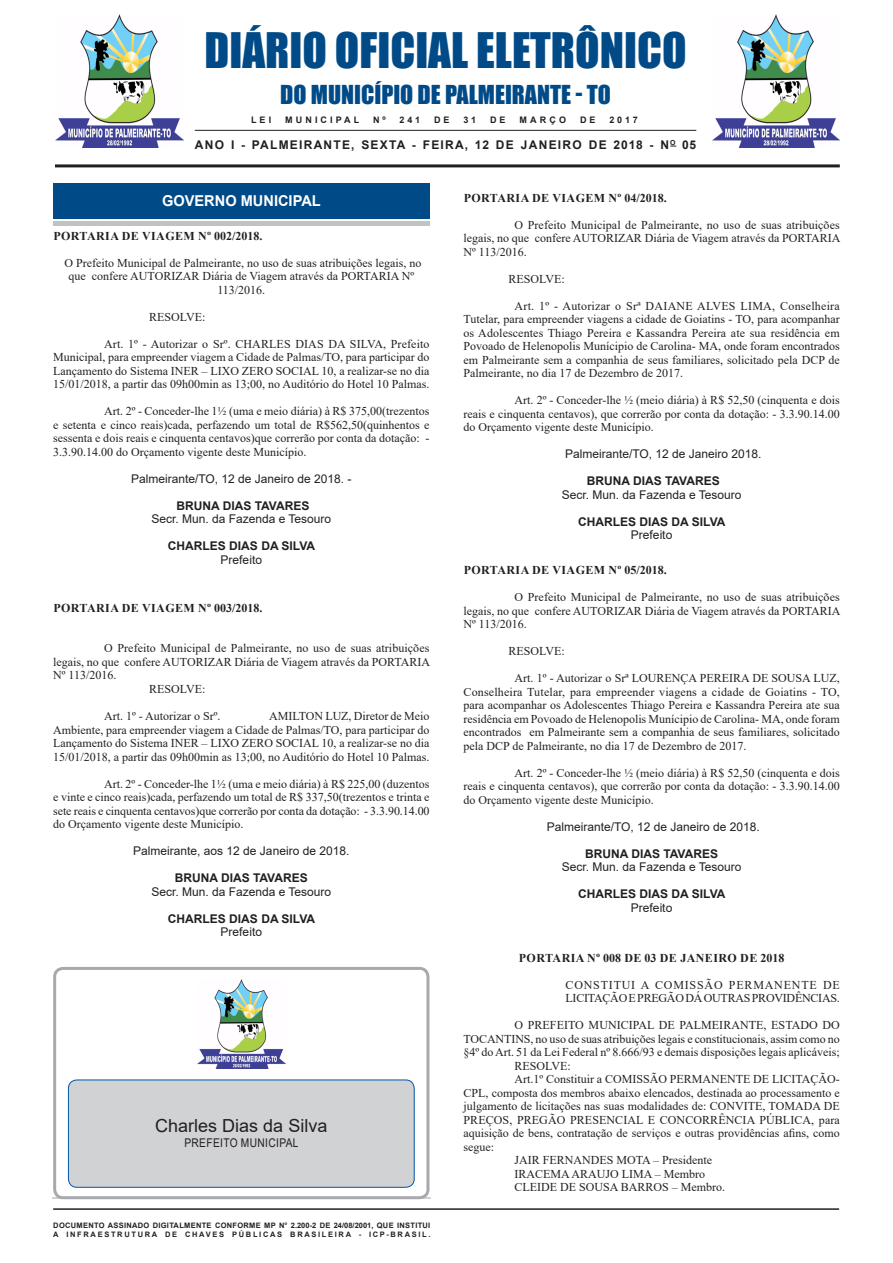
<style>
.page{position:relative;width:893px;height:1263px;background:#fff}
.page>*{position:absolute;margin:0;border:0;box-sizing:border-box;transform-origin:0 0}
.t1{font:45px "Impact";color:#004b87}
.t2{font:24px "Impact";color:#004b87}
.t3{font:18px "Arial";color:#231f20}
.Chancela{font:700 15px "Arial";color:#fff}
.CORPO_DE_TEXTO{font:12px/13.5px "Times New Roman";color:#231f20;text-align:justify}
.TITULOS{font:700 12px "Times New Roman";letter-spacing:.035em;color:#231f20}
.NOME{font:700 12px "Arial";color:#231f20}
.CARGO{font:12px "Arial";color:#231f20}
.CIDADE{font:12px "Arial";color:#231f20}
.TITULOS-2{font:12px/13.5px "Times New Roman";color:#231f20;text-align:center}
.EMENTA{font:12px/13.5px "Times New Roman";letter-spacing:-.02em;color:#231f20}
.NOME-2{font:700 12px "Arial";letter-spacing:.105em;color:#231f20}
.CIDADE-2{font:12px "Arial";letter-spacing:.035em;color:#231f20;scale:.85 1}
.t4{font:700 9px "Arial";letter-spacing:.345em;color:#231f20}
.t5{font:700 7.5px "Arial";letter-spacing:.04em;color:#231f20}
.t6{font:700 7.5px "Arial";letter-spacing:.225em;color:#231f20}
</style>
<div class="page">
<hr style="left:53px;top:1208px;width:786px;height:2px;background:#231f20">
<hr style="left:55px;top:164px;width:785px;height:3px;background:#231f20">
<hr style="left:195px;top:130px;width:501px;height:1px;background:#231f20">
<div style="left:53px;top:189px;width:376px;height:37px;background:#c1c2c4"></div>
<div style="left:53px;top:186px;width:376px;height:35px;background:#fff"></div>
<div style="left:53px;top:184px;width:376px;height:35px;background:#004b87"></div>
<hr style="left:52px;top:1198px;width:379px;height:1px;background:#d1d2d4">
<div style="left:53px;top:967px;width:376px;height:232px;border:3px solid #a8a9ad;border-radius:9px"></div>
<div style="left:68px;top:1080px;width:346px;height:107px;background:#d1d2d4;border-radius:9px"></div>
<div style="left:68px;top:1080px;width:346px;height:107px;border:1px solid #0057a8;border-radius:9px"></div>
<img style="left:197px;top:980px;width:88px;height:89px">
<img style="left:712px;top:15px;width:128px;height:132px">
<img style="left:56px;top:15px;width:127px;height:132px">
<p class="t1" style="left:205px;top:16px;width:483px">DIÁRIO OFICIAL ELETRÔNICO</p>
<p class="t2" style="left:280px;top:76px;width:332px">DO MUNICÍPIO DE PALMEIRANTE - TO</p>
<p class="t4" style="left:251px;top:114px;width:22px">LEI</p>
<p class="t4" style="left:285px;top:114px;width:76px">MUNICIPAL</p>
<p class="t4" style="left:373px;top:114px;width:14px">N º</p>
<p class="t4" style="left:400px;top:114px;width:22px">241</p>
<p class="t4" style="left:434px;top:114px;width:17px">D E</p>
<p class="t4" style="left:463px;top:114px;width:14px">3 1</p>
<p class="t4" style="left:490px;top:114px;width:17px">D E</p>
<p class="t4" style="left:520px;top:114px;width:48px">MARÇO</p>
<p class="t4" style="left:580px;top:114px;width:17px">D E</p>
<p class="t4" style="left:609px;top:114px;width:30px">2017</p>
<p class="NOME-2" style="left:195px;top:137px;width:503px">ANO I - PALMEIRANTE, SEXTA - FEIRA, 12 DE JANEIRO DE 2018 - N<sup>O</sup> 05</p>
<p class="Chancela" style="left:162px;top:190px;width:160px">GOVERNO MUNICIPAL</p>
<p class="TITULOS" style="left:53px;top:227px;width:211px">PORTARIA DE VIAGEM Nº 002/2018.</p>
<p class="TITULOS-2" style="left:64px;top:256px;width:358px">O Prefeito Municipal de Palmeirante, no uso de suas atribuições legais, no que confere AUTORIZAR Diária de Viagem através da PORTARIA Nº<br>113/2016.</p>
<p class="CORPO_DE_TEXTO" style="left:149px;top:310px;width:58px">RESOLVE:</p>
<p class="CORPO_DE_TEXTO" style="left:53px;top:337px;width:378px;text-indent:51px">Art. 1º - Autorizar o Srº. CHARLES DIAS DA SILVA, Prefeito Municipal, para empreender viagem a Cidade de Palmas/TO, para participar do Lançamento do Sistema INER – LIXO ZERO SOCIAL 10, a realizar-se no dia 15/01/2018, a partir das 09h00min as 13;00, no Auditório do Hotel 10 Palmas.</p>
<p class="CORPO_DE_TEXTO" style="left:53px;top:404px;width:378px;text-indent:51px">Art. 2º - Conceder-lhe 1½ (uma e meio diária) à R$ 375,00(trezentos e setenta e cinco reais)cada, perfazendo um total de R$562,50(quinhentos e sessenta e dois reais e cinquenta centavos)que correrão por conta da dotação: - 3.3.90.14.00 do Orçamento vigente deste Município.</p>
<p class="CIDADE" style="left:131px;top:470px;width:222px">Palmeirante/TO, 12 de Janeiro de 2018. -</p>
<p class="NOME" style="left:177px;top:497px;width:134px">BRUNA DIAS TAVARES</p>
<p class="CARGO" style="left:151px;top:511px;width:181px">Secr. Mun. da Fazenda e Tesouro</p>
<p class="NOME" style="left:168px;top:538px;width:149px">CHARLES DIAS DA SILVA</p>
<p class="CARGO" style="left:221px;top:551px;width:43px">Prefeito</p>
<p class="TITULOS" style="left:53px;top:599px;width:211px">PORTARIA DE VIAGEM Nº 003/2018.</p>
<p class="CORPO_DE_TEXTO" style="left:53px;top:641px;width:378px;text-indent:51px">O Prefeito Municipal de Palmeirante, no uso de suas atribuições legais, no que confere AUTORIZAR Diária de Viagem através da PORTARIA Nº 113/2016.</p>
<p class="CORPO_DE_TEXTO" style="left:149px;top:682px;width:58px">RESOLVE:</p>
<p class="CORPO_DE_TEXTO" style="left:104px;top:709px;width:118px">Art. 1º - Autorizar o Srº.</p>
<p class="CORPO_DE_TEXTO" style="left:53px;top:709px;width:378px;text-indent:216px">AMILTON LUZ, Diretor de Meio Ambiente, para empreender viagem a Cidade de Palmas/TO, para participar do Lançamento do Sistema INER – LIXO ZERO SOCIAL 10, a realizar-se no dia 15/01/2018, a partir das 09h00min as 13;00, no Auditório do Hotel 10 Palmas.</p>
<p class="CORPO_DE_TEXTO" style="left:53px;top:776px;width:378px;text-indent:51px">Art. 2º - Conceder-lhe 1½ (uma e meio diária) à R$ 225,00 (duzentos e vinte e cinco reais)cada, perfazendo um total de R$ 337,50(trezentos e trinta e sete reais e cinquenta centavos)que correrão por conta da dotação: - 3.3.90.14.00 do Orçamento vigente deste Município.</p>
<p class="CIDADE" style="left:133px;top:842px;width:218px">Palmeirante, aos 12 de Janeiro de 2018.</p>
<p class="NOME" style="left:175px;top:869px;width:134px">BRUNA DIAS TAVARES</p>
<p class="CARGO" style="left:151px;top:883px;width:181px">Secr. Mun. da Fazenda e Tesouro</p>
<p class="NOME" style="left:168px;top:910px;width:149px">CHARLES DIAS DA SILVA</p>
<p class="CARGO" style="left:221px;top:923px;width:43px">Prefeito</p>
<p class="t3" style="left:155px;top:1113px;width:174px">Charles Dias da Silva</p>
<p class="CIDADE-2" style="left:184px;top:1135px;width:136px">PREFEITO MUNICIPAL</p>
<p class="t5" style="left:53px;top:1220px;width:379px">DOCUMENTO ASSINADO DIGITALMENTE CONFORME MP N° 2.200-2 DE 24/08/2001, QUE INSTITUI</p>
<p class="t6" style="left:53px;top:1229px;width:379px">A INFRAESTRUTURA DE CHAVES PÚBLICAS BRASILEIRA - ICP-BRASIL.</p>
<p class="TITULOS" style="left:464px;top:189px;width:205px">PORTARIA DE VIAGEM Nº 04/2018.</p>
<p class="CORPO_DE_TEXTO" style="left:463px;top:217px;width:378px;text-indent:51px">O Prefeito Municipal de Palmeirante, no uso de suas atribuições legais, no que confere AUTORIZAR Diária de Viagem através da PORTARIA Nº 113/2016.</p>
<p class="CORPO_DE_TEXTO" style="left:508px;top:271px;width:58px">RESOLVE:</p>
<p class="CORPO_DE_TEXTO" style="left:463px;top:298px;width:378px;text-indent:51px">Art. 1º - Autorizar o Srª DAIANE ALVES LIMA, Conselheira Tutelar, para empreender viagens a cidade de Goiatins - TO, para acompanhar os Adolescentes Thiago Pereira e Kassandra Pereira ate sua residência em Povoado de Helenopolis Munícipio de Carolina- MA, onde foram encontrados em Palmeirante sem a companhia de seus familiares, solicitado pela DCP de Palmeirante, no dia 17 de Dezembro de 2017.</p>
<p class="CORPO_DE_TEXTO" style="left:463px;top:393px;width:378px;text-indent:51px">Art. 2º - Conceder-lhe ½ (meio diária) à R$ 52,50 (cinquenta e dois reais e cinquenta centavos), que correrão por conta da dotação: - 3.3.90.14.00 do Orçamento vigente deste Município.</p>
<p class="CIDADE" style="left:565px;top:446px;width:198px">Palmeirante/TO, 12 de Janeiro 2018.</p>
<p class="NOME" style="left:587px;top:472px;width:134px">BRUNA DIAS TAVARES</p>
<p class="CARGO" style="left:562px;top:486px;width:181px">Secr. Mun. da Fazenda e Tesouro</p>
<p class="NOME" style="left:578px;top:513px;width:149px">CHARLES DIAS DA SILVA</p>
<p class="CARGO" style="left:631px;top:527px;width:43px">Prefeito</p>
<p class="TITULOS" style="left:464px;top:562px;width:205px">PORTARIA DE VIAGEM Nº 05/2018.</p>
<p class="CORPO_DE_TEXTO" style="left:463px;top:590px;width:378px;text-indent:51px">O Prefeito Municipal de Palmeirante, no uso de suas atribuições legais, no que confere AUTORIZAR Diária de Viagem através da PORTARIA Nº 113/2016.</p>
<p class="CORPO_DE_TEXTO" style="left:508px;top:644px;width:58px">RESOLVE:</p>
<p class="CORPO_DE_TEXTO" style="left:463px;top:671px;width:378px;text-indent:51px">Art. 1º - Autorizar o Srª LOURENÇA PEREIRA DE SOUSA LUZ, Conselheira Tutelar, para empreender viagens a cidade de Goiatins - TO, para acompanhar os Adolescentes Thiago Pereira e Kassandra Pereira ate sua residência em Povoado de Helenopolis Munícipio de Carolina- MA, onde foram encontrados em Palmeirante sem a companhia de seus familiares, solicitado pela DCP de Palmeirante, no dia 17 de Dezembro de 2017.</p>
<p class="CORPO_DE_TEXTO" style="left:463px;top:766px;width:378px;text-indent:51px">Art. 2º - Conceder-lhe ½ (meio diária) à R$ 52,50 (cinquenta e dois reais e cinquenta centavos), que correrão por conta da dotação: - 3.3.90.14.00 do Orçamento vigente deste Município.</p>
<p class="CIDADE" style="left:547px;top:818px;width:215px">Palmeirante/TO, 12 de Janeiro de 2018.</p>
<p class="NOME" style="left:585px;top:845px;width:134px">BRUNA DIAS TAVARES</p>
<p class="CARGO" style="left:562px;top:859px;width:181px">Secr. Mun. da Fazenda e Tesouro</p>
<p class="NOME" style="left:578px;top:886px;width:149px">CHARLES DIAS DA SILVA</p>
<p class="CARGO" style="left:631px;top:899px;width:43px">Prefeito</p>
<p class="TITULOS" style="left:519px;top:949px;width:267px">PORTARIA Nº 008 DE 03 DE JANEIRO DE 2018</p>
<p class="EMENTA" style="left:566px;top:977px;width:276px">CONSTITUI A COMISSÃO PERMANENTE DE<br>LICITAÇÃO E PREGÃO DÁ OUTRAS PROVIDÊNCIAS.</p>
<p class="CORPO_DE_TEXTO" style="left:463px;top:1018px;width:378px;text-indent:51px">O PREFEITO MUNICIPAL DE PALMEIRANTE, ESTADO DO TOCANTINS, no uso de suas atribuições legais e constitucionais, assim como no §4º do Art. 51 da Lei Federal nº 8.666/93 e demais disposições legais aplicáveis;</p>
<p class="CORPO_DE_TEXTO" style="left:514px;top:1058px;width:58px">RESOLVE:</p>
<p class="CORPO_DE_TEXTO" style="left:463px;top:1072px;width:378px;text-indent:51px">Art.1º Constituir a COMISSÃO PERMANENTE DE LICITAÇÃO-CPL, composta dos membros abaixo elencados, destinada ao processamento e julgamento de licitações nas suas modalidades de: CONVITE, TOMADA DE PREÇOS, PREGÃO PRESENCIAL E CONCORRÊNCIA PÚBLICA, para aquisição de bens, contratação de serviços e outras providências afins, como segue:</p>
<p class="CORPO_DE_TEXTO" style="left:514px;top:1153px;width:199px">JAIR FERNANDES MOTA – Presidente</p>
<p class="CORPO_DE_TEXTO" style="left:514px;top:1166px;width:192px">IRACEMA ARAUJO LIMA – Membro</p>
<p class="CORPO_DE_TEXTO" style="left:514px;top:1180px;width:212px">CLEIDE DE SOUSA BARROS – Membro.</p>
</div>
